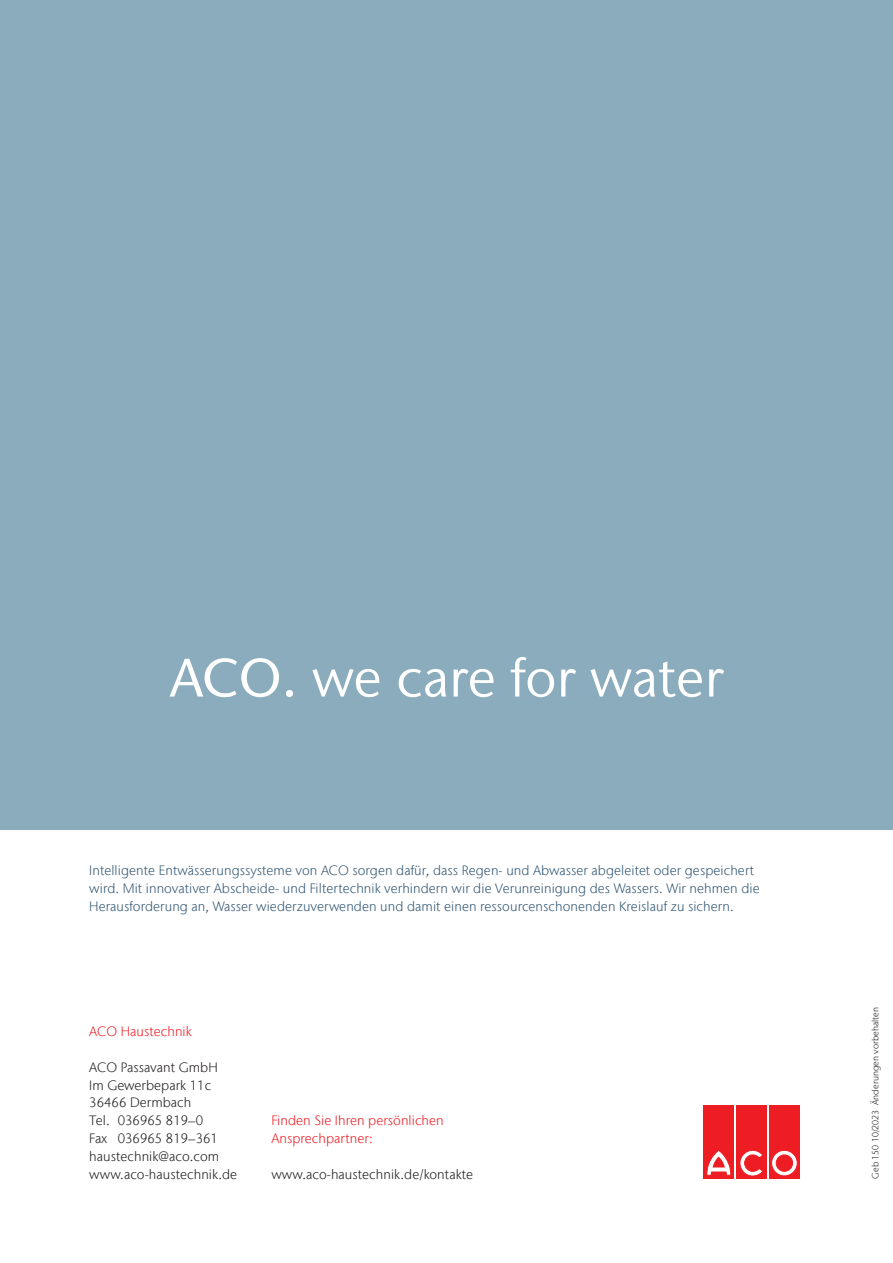
<style>
.page{position:relative;width:893px;height:1263px;background:#fff}
.page>*{position:absolute;margin:0;border:0;box-sizing:border-box;transform-origin:0 0}
.Heading{font:54px "Stone Sans IIITC Com";color:#fff}
.Body_copy{font:300 13.5px/17.9px "Stone Sans IIITC Com";letter-spacing:.005em;color:#335875}
.Body_copy-2{font:300 13.5px "Stone Sans IIITC Com";letter-spacing:.005em;color:#231f20}
.Body_copy-3{font:300 13.5px/17.9px "Stone Sans IIITC Com";letter-spacing:.005em;color:#ee1d23}
.Foot_note{font:300 9px "Stone Sans IIITC Com";letter-spacing:.005em;color:#231f20}
.s1{font-weight:500}
</style>
<div class="page">
<div style="left:0;top:0;width:893px;height:829px;background:#8aacbc"></div>
<div style="left:704px;top:1105px;width:30px;height:74px;background:#ee1d23"></div>
<svg style="left:707px;top:1151px;width:24px;height:24px"></svg>
<div style="left:736px;top:1105px;width:31px;height:74px;background:#ee1d23"></div>
<svg style="left:740px;top:1150px;width:22px;height:26px"></svg>
<div style="left:769px;top:1105px;width:30px;height:74px;background:#ee1d23"></div>
<svg style="left:772px;top:1150px;width:25px;height:26px"></svg>
<div style="left:771px;top:1150px;width:26px;height:26px;border:1px solid #ee1d23;border-radius:50%"></div>
<div style="left:776px;top:1155px;width:17px;height:16px;background:#ee1d23;border-radius:50%"></div>
<div style="left:776px;top:1155px;width:17px;height:16px;border:1px solid #ee1d23;border-radius:50%"></div>
<p class="Heading" style="left:170px;top:644px;width:555px"><span class="s1">ACO.</span> we care for water</p>
<p class="Body_copy" style="left:89px;top:861px;width:672px">Intelligente Entwässerungssysteme von ACO sorgen dafür, dass Regen- und Abwasser abgeleitet oder gespeichert wird. Mit innovativer Abscheide- und Filtertechnik verhindern wir die Verunreinigung des Wassers. Wir nehmen die<br>Herausforderung an, Wasser wiederzuverwenden und damit einen ressourcenschonenden Kreislauf zu sichern.</p>
<p class="Body_copy-3" style="left:89px;top:1022px;width:104px">ACO Haustechnik</p>
<p class="Body_copy-2" style="left:89px;top:1059px;width:130px">ACO Passavant GmbH</p>
<p class="Body_copy-2" style="left:89px;top:1076px;width:123px">Im Gewerbepark 11c</p>
<p class="Body_copy-2" style="left:89px;top:1094px;width:104px">36466 Dermbach</p>
<p class="Body_copy-2" style="left:89px;top:1112px;width:115px">Tel. 036965 819–0</p>
<p class="Body_copy-2" style="left:89px;top:1130px;width:130px">Fax 036965 819–361</p>
<p class="Body_copy-2" style="left:89px;top:1148px;width:132px">haustechnik@aco.com</p>
<p class="Body_copy-2" style="left:89px;top:1166px;width:149px">www.aco-haustechnik.de</p>
<p class="Body_copy-3" style="left:271px;top:1111px;width:174px">Finden Sie Ihren persönlichen<br>Ansprechpartner:</p>
<p class="Body_copy-2" style="left:271px;top:1166px;width:203px">www.aco-haustechnik.de/kontakte</p>
<p class="Foot_note" style="left:870px;top:1179px;width:173px;rotate:-90deg">Geb 150 10/2023 Änderungen vorbehalten</p>
</div>
